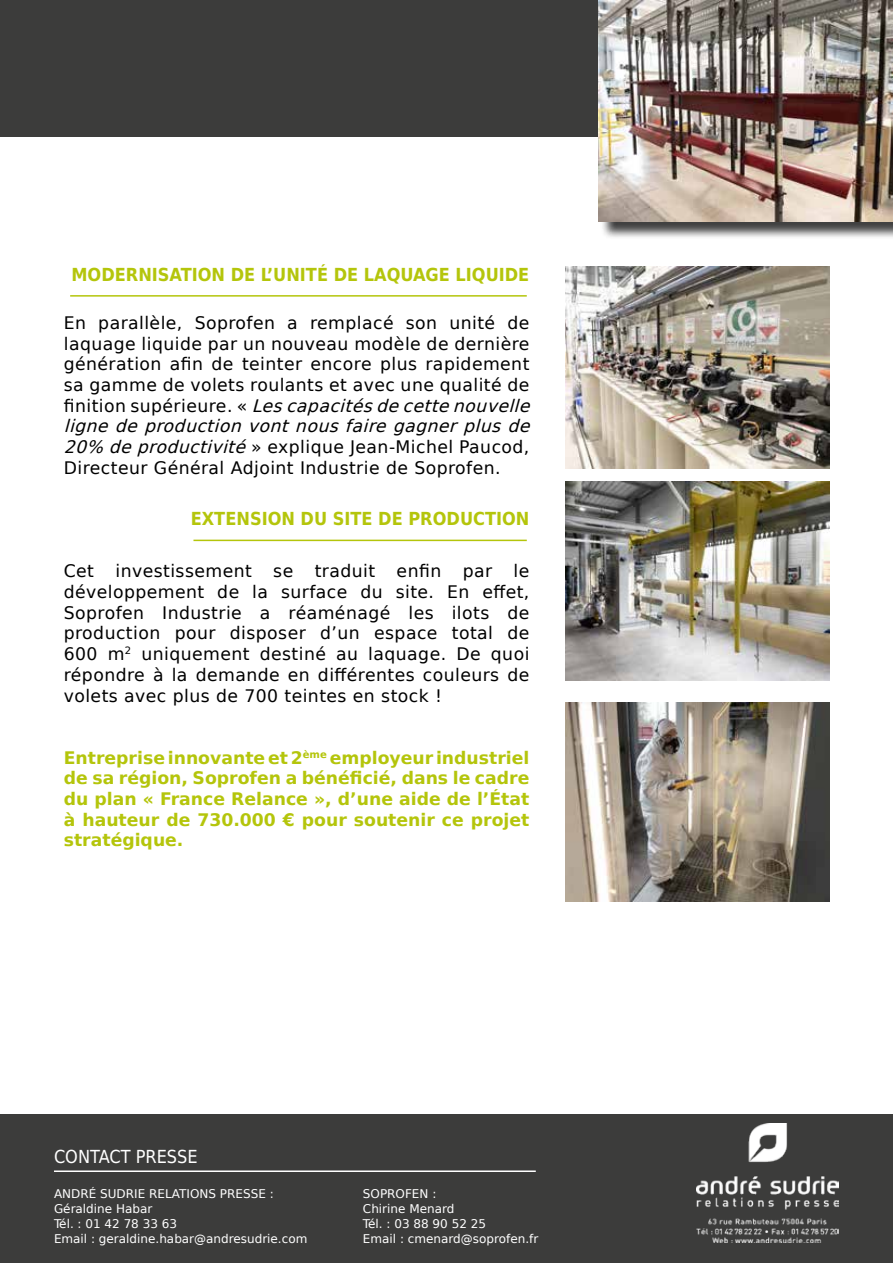
<style>
.page{position:relative;width:893px;height:1263px;background:#fff}
.page>*{position:absolute;margin:0;border:0;box-sizing:border-box;transform-origin:0 0}
.t1{font:700 18px "DejaVu Sans Condensed";color:#b4c50b}
.t2{font:18px "DejaVu Sans Condensed";color:#fff}
.t3{font:17.25px/20.7px "DejaVu Sans";letter-spacing:.025em;color:#000}
.t4{font:700 17.25px/20.7px "DejaVu Sans";color:#b4c50b;text-align:justify}
.t5{font:12px/15px "DejaVu Sans";color:#fff}
.s1{font-style:italic}
</style>
<div class="page">
<div style="left:0;top:1114px;width:893px;height:149px;background:#3c3c3b"></div>
<hr style="left:54px;top:1170px;width:482px;height:2px;background:#fff">
<img style="left:696px;top:1123px;width:143px;height:119px">
<div style="left:0;top:0;width:893px;height:136px;background:#3c3c3b"></div>
<hr style="left:70px;top:295px;width:457px;height:2px;background:#b4c50b">
<hr style="left:193px;top:540px;width:334px;height:1px;background:#b4c50b">
<div style="left:600px;top:2px;width:293px;height:238px;background:#000;opacity:.75"></div>
<img style="left:598px;top:0;width:295px;height:221px">
<img style="left:566px;top:267px;width:263px;height:201px">
<img style="left:566px;top:482px;width:263px;height:198px">
<img style="left:565px;top:703px;width:265px;height:198px">
<p class="t1" style="left:72px;top:259px;width:459px">MODERNISATION DE L’UNITÉ DE LAQUAGE LIQUIDE</p>
<p class="t3" style="left:64px;top:312px;width:474px">En parallèle, Soprofen a remplacé son unité de laquage liquide par un nouveau modèle de dernière génération afin de teinter encore plus rapidement sa gamme de volets roulants et avec une qualité de fi n i t i o n s u p é r i e u r e . « <span class="s1">Lescapacitésdecettenouvelle lignedeproductionvontnousfairegagnerplusde 20% deproductivité</span>» explique Jean-Michel Paucod, Directeur Général Adjoint Industrie de Soprofen.</p>
<p class="t1" style="left:191px;top:504px;width:340px">EXTENSION DU SITE DE PRODUCTION</p>
<p class="t3" style="left:64px;top:560px;width:467px;text-align:justify">Cet investissement se traduit enfin par le développement de la surface du site. En effet, Soprofen Industrie a réaménagé les ilots de production pour disposer d’un espace total de 600 m<sup>2</sup> uniquement destiné au laquage. De quoi répondre à la demande en différentes couleurs de volets avec plus de 700 teintes en stock !</p>
<p class="t4" style="left:64px;top:747px;width:467px">Entreprise innovante et 2<sup>ème</sup> employeur industriel de sa région, Soprofen a bénéficié, dans le cadre du plan « France Relance », d’une aide de l’État à hauteur de 730.000 € pour soutenir ce projet stratégique.</p>
<p class="t2" style="left:54px;top:1142px;width:145px">CONTACT PRESSE</p>
<p class="t5" style="left:54px;top:1185px;width:255px">ANDRÉ SUDRIE RELATIONS PRESSE :<br>Géraldine Habar<br>Tél. : 01 42 78 33 63<br>Email : geraldine.habar@andresudrie.com</p>
<p class="t5" style="left:363px;top:1185px;width:177px">SOPROFEN :<br>Chirine Menard<br>Tél. : 03 88 90 52 25<br>Email : cmenard@soprofen.fr</p>
</div>
